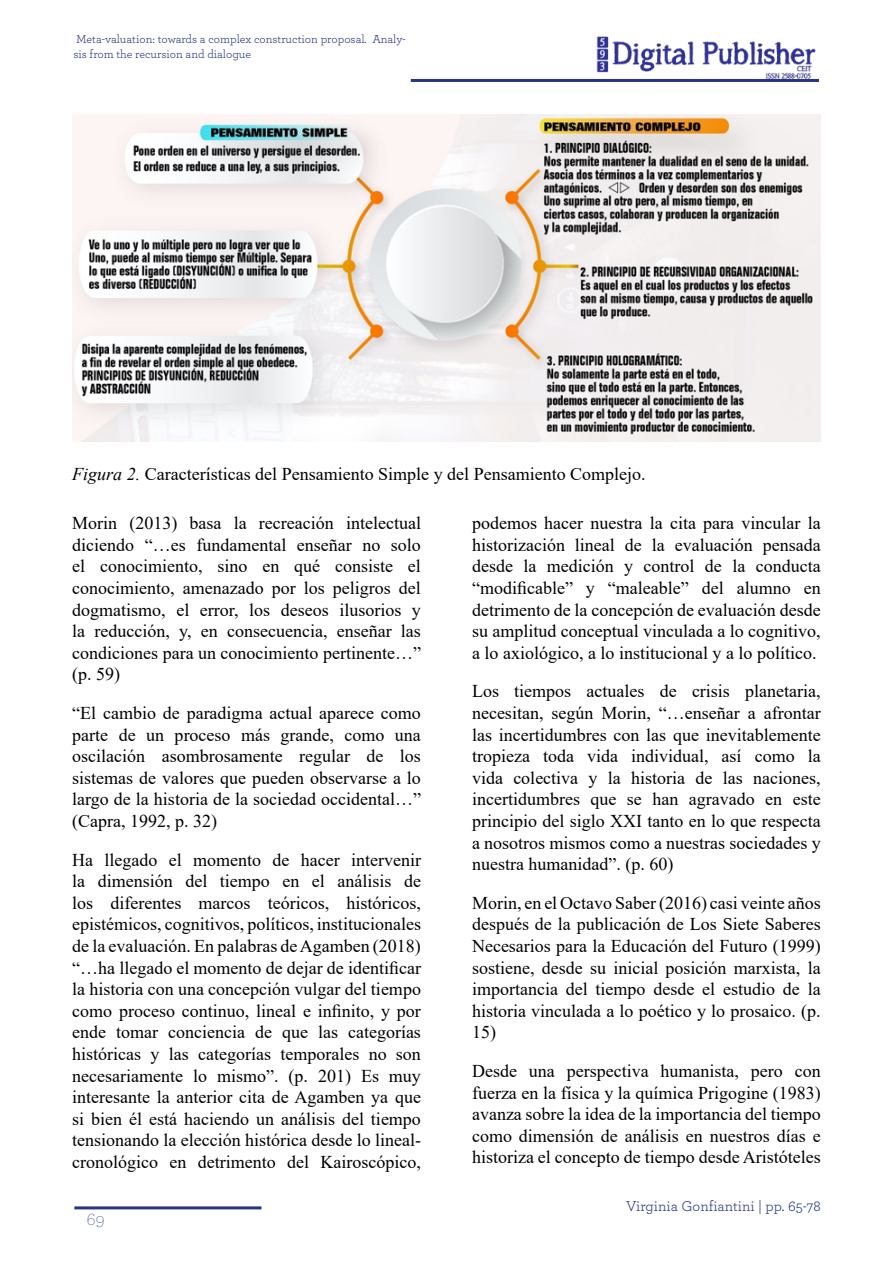
<style>
.page{position:relative;width:893px;height:1263px;background:#fff}
.page>*{position:absolute;margin:0;border:0;box-sizing:border-box;transform-origin:0 0}
.t1{font:18px/21.6px "Times New Roman";color:#000;text-align:justify}
.t2{font:200 18px "Archer";color:#283583}
.t3{font:15px "Archer";color:#283583}
.t4{font:12px/14.4px "Archer";color:#283583}
.s1{font-style:italic}
</style>
<div class="page">
<hr style="left:411px;top:79px;width:408px;height:3px;background:#283583">
<img style="left:596px;top:36px;width:220px;height:43px">
<hr style="left:74px;top:1206px;width:187px;height:3px;background:#283583">
<img style="left:72px;top:115px;width:749px;height:326px">
<p class="t4" style="left:73px;top:32px;width:334px">Meta-valuation: towards a complex construction proposal. Analy&shy;sis from the recursion and dialogue</p>
<p class="t1" style="left:72px;top:462px;width:575px"><span class="s1">Figura 2.</span> Características del Pensamiento Simple y del Pensamiento Complejo.</p>
<p class="t1" style="left:472px;top:512px;width:350px">podemos hacer nuestra la cita para vincular la historización lineal de la evaluación pensada desde la medición y control de la conducta “modificable” y “maleable” del alumno en detrimento de la concepción de evaluación desde su amplitud conceptual vinculada a lo cognitivo, a lo axiológico, a lo institucional y a lo político.</p>
<p class="t1" style="left:472px;top:680px;width:350px">Los tiempos actuales de crisis planetaria, necesitan, según Morin, “…enseñar a afrontar las incertidumbres con las que inevitablemente tropieza toda vida individual, así como la vida colectiva y la historia de las naciones, incertidumbres que se han agravado en este principio del siglo XXI tanto en lo que respecta a nosotros mismos como a nuestras sociedades y nuestra humanidad”. (p. 60)</p>
<p class="t1" style="left:472px;top:891px;width:350px">Morin, en el Octavo Saber (2016) casi veinte años después de la publicación de Los Siete Saberes Necesarios para la Educación del Futuro (1999) sostiene, desde su inicial posición marxista, la importancia del tiempo desde el estudio de la historia vinculada a lo poético y lo prosaico. (p.<br>15)</p>
<p class="t1" style="left:472px;top:1060px;width:350px">Desde una perspectiva humanista, pero con fuerza en la física y la química Prigogine (1983) avanza sobre la idea de la importancia del tiempo como dimensión de análisis en nuestros días e historiza el concepto de tiempo desde Aristóteles</p>
<p class="t1" style="left:72px;top:512px;width:350px">Morin (2013) basa la recreación intelectual diciendo “…es fundamental enseñar no solo el conocimiento, sino en qué consiste el conocimiento, amenazado por los peligros del dogmatismo, el error, los deseos ilusorios y la reducción, y, en consecuencia, enseñar las condiciones para un conocimiento pertinente…” (p. 59)</p>
<p class="t1" style="left:72px;top:702px;width:350px">“El cambio de paradigma actual aparece como parte de un proceso más grande, como una oscilación asombrosamente regular de los sistemas de valores que pueden observarse a lo largo de la historia de la sociedad occidental…” (Capra, 1992, p. 32)</p>
<p class="t1" style="left:72px;top:848px;width:350px">Ha llegado el momento de hacer intervenir la dimensión del tiempo en el análisis de los diferentes marcos teóricos, históricos, epistémicos, cognitivos, políticos, institucionales de la evaluación. En palabras de Agamben (2018) “…ha llegado el momento de dejar de identificar la historia con una concepción vulgar del tiempo como proceso continuo, lineal e infinito, y por ende tomar conciencia de que las categorías históricas y las categorías temporales no son necesariamente lo mismo”. (p. 201) Es muy interesante la anterior cita de Agamben ya que si bien él está haciendo un análisis del tiempo tensionando la elección histórica desde lo lineal&shy;cronológico en detrimento del Kairoscópico,</p>
<p class="t2" style="left:87px;top:1208px;width:19px">69</p>
<p class="t3" style="left:626px;top:1195px;width:196px">Virginia Gonfiantini | pp. 65-78</p>
</div>
